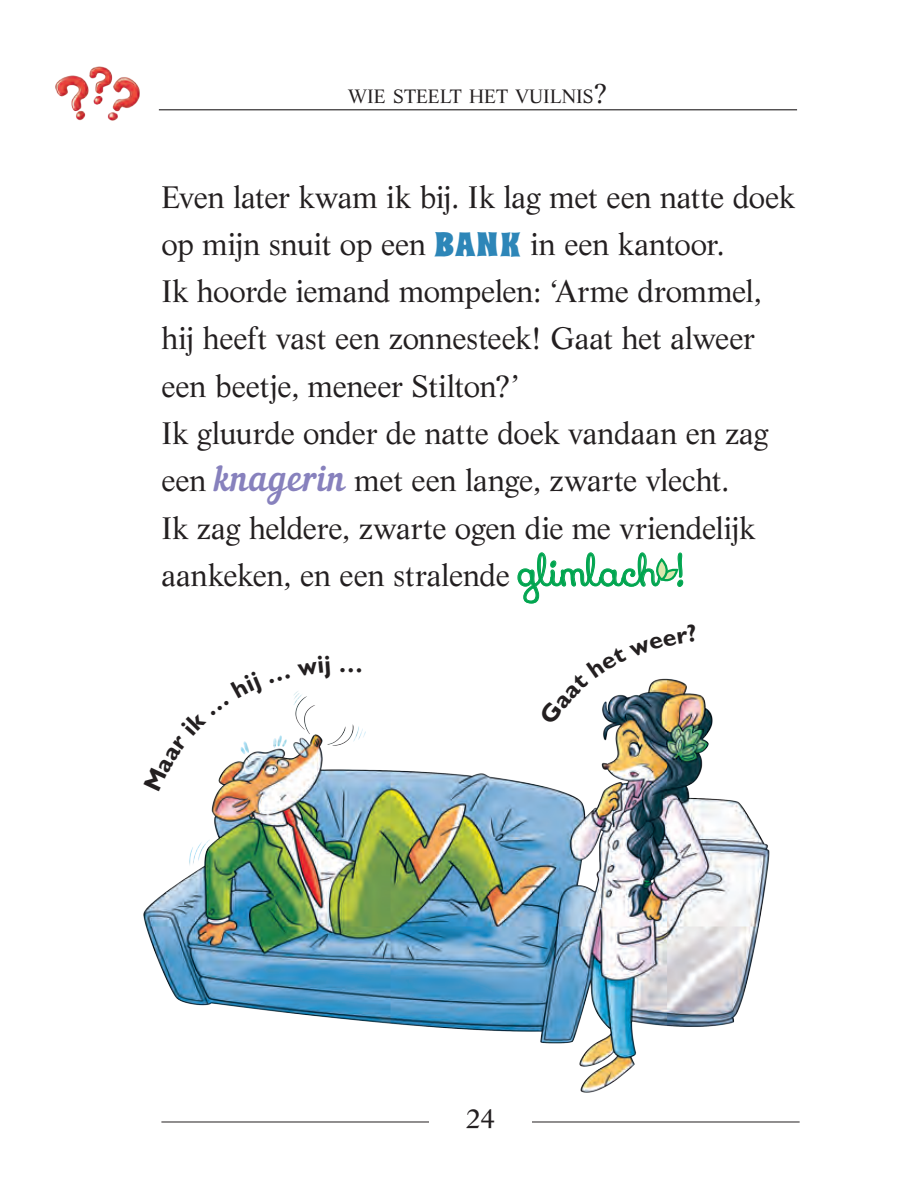
<style>
.page{position:relative;width:910px;height:1191px;background:#fff}
.page>*{position:absolute;margin:0;border:0;box-sizing:border-box;transform-origin:0 0}
.t1{font:30.38px/47.2px "Life";letter-spacing:-.01em;color:#231f20}
.t2{font:27px "Life LT Std";color:#231f20}
.t3{font:18.9px "Life LT Std";color:#231f20}
.s1{font-size:27px}
.s2{font-family:"Spicy Rice";font-size:33.75px;color:#2d86b8}
.s3{font-family:"Nautilus Pompilius";font-size:36px;color:#8781bd}
.s4{font-family:"Xiomara";font-size:38.25px;color:#00a54f}
</style>
<div class="page">
<hr style="left:159px;top:109px;width:638px;height:1px;background:#231f20">
<img style="left:55px;top:66px;width:85px;height:55px">
<img style="left:143px;top:691px;width:627px;height:402px">
<svg style="left:656px;top:559px;width:23px;height:23px"></svg>
<hr style="left:161px;top:1121px;width:638px;height:1px;background:#231f20">
<div style="left:429px;top:1107px;width:102px;height:44px;background:#fff"></div>
<svg style="left:144px;top:691px;width:119px;height:100px"></svg>
<img style="left:538px;top:678px;width:158px;height:47px">
<p class="t3" style="left:348px;top:85px;width:261px">WIE STEELT HET VUILNIS<span class="s1">?</span></p>
<p class="t1" style="left:161px;top:173px;width:635px">Even later kwam ik bij. Ik lag met een natte doek op mijn snuit op een <span class="s2">BANK</span> in een kantoor.<br>Ik hoorde iemand mompelen: ‘Arme drommel, hij heeft vast een zonnesteek! Gaat het alweer een beetje, meneer Stilton?’<br>Ik gluurde onder de natte doek vandaan en zag een <span class="s3">knagerin</span> met een lange, zwarte vlecht.<br>Ik zag heldere, zwarte ogen die me vriendelijk aankeken, en een stralende <span class="s4">glimlach-!</span></p>
<p class="t2" style="left:465px;top:1101px;width:32px">24</p>
</div>
